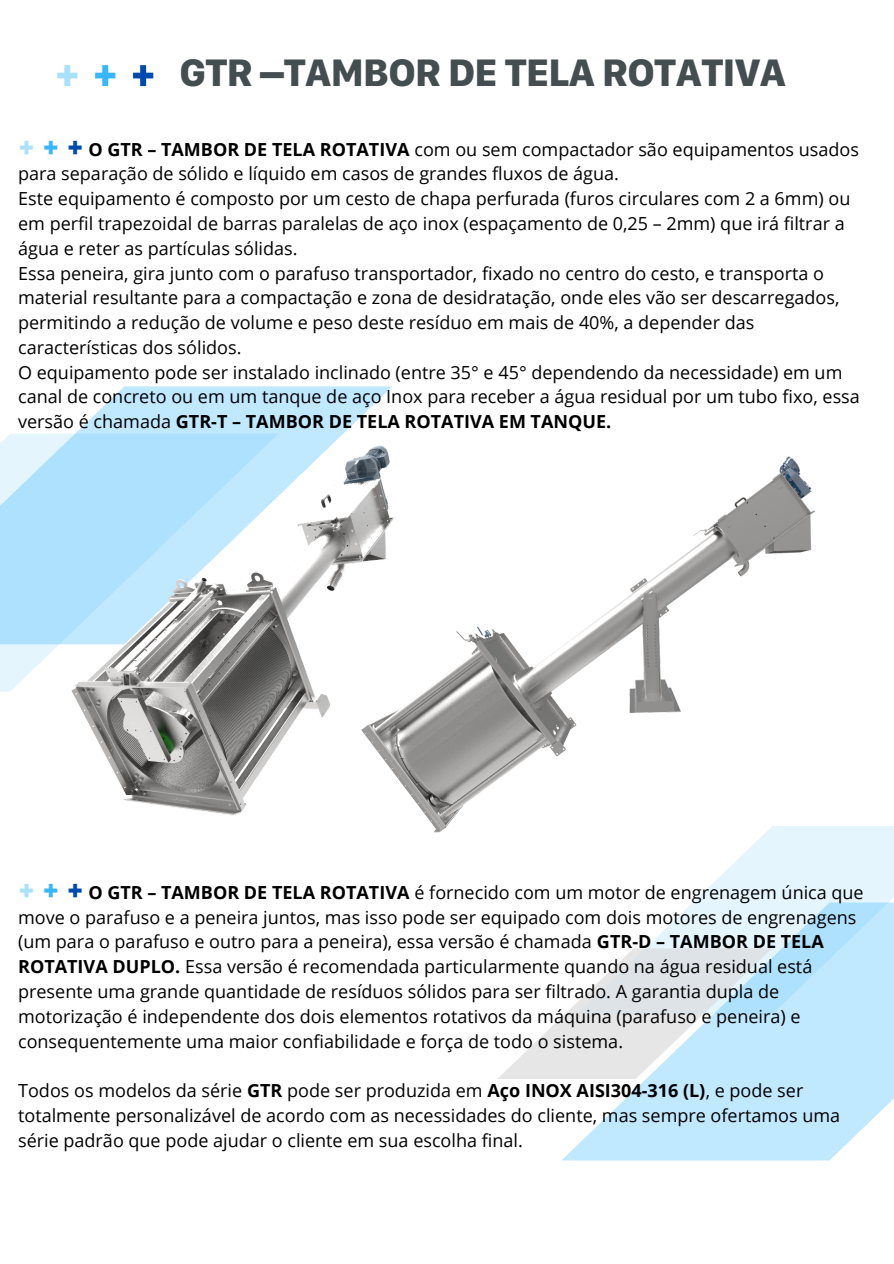
<style>
.page{position:relative;width:894px;height:1264px;background:#fff}
.page>*{position:absolute;margin:0;border:0;box-sizing:border-box;transform-origin:0 0}
.t1{font:700 66.9px "Antonio";color:#aae1fa}
.t2{font:700 42.9px "Antonio";color:#aae1fa}
.t3{font:800 39.75px "San Francisco Display";color:#444d4f}
.t4{font:18px/24.8px "Open Sans";color:#000}
.s1{color:#38b6ff}
.s2{color:#004aad}
.s3{font-weight:700}
</style>
<div class="page">
<svg style="left:694px;top:846px;width:199px;height:56px;background:#e7f6fd"></svg>
<svg style="left:562px;top:902px;width:331px;height:258px;fill:#c0e8ff"></svg>
<svg style="left:498px;top:948px;width:273px;height:131px"></svg>
<img style="left:613px;top:456px;width:280px;height:390px">
<img style="left:0;top:386px;width:613px;height:447px">
<p class="t1" style="left:54px;top:23px;width:104px">+<span class="s1">+</span><span class="s2">+</span></p>
<p class="t3" style="left:180px;top:48px;width:607px">GTR –TAMBOR DE TELA ROTATIVA</p>
<p class="t2" style="left:18px;top:114px;width:67px">+<span class="s1">+</span><span class="s2">+</span></p>
<p class="t4" style="left:18px;top:136px;width:842px;text-indent:70px"><span class="s3">O GTR – TAMBOR DE TELA ROTATIVA</span> com ou sem compactador são equipamentos usados para separação de sólido e líquido em casos de grandes fluxos de água.</p>
<p class="t4" style="left:18px;top:186px;width:833px">Este equipamento é composto por um cesto de chapa perfurada (furos circulares com 2 a 6mm) ou em perfil trapezoidal de barras paralelas de aço inox (espaçamento de 0,25 – 2mm) que irá filtrar a água e reter as partículas sólidas.</p>
<p class="t4" style="left:18px;top:260px;width:822px">Essa peneira, gira junto com o parafuso transportador, fixado no centro do cesto, e transporta o material resultante para a compactação e zona de desidratação, onde eles vão ser descarregados, permitindo a redução de volume e peso deste resíduo em mais de 40%, a depender das características dos sólidos.</p>
<p class="t4" style="left:18px;top:359px;width:843px">O equipamento pode ser instalado inclinado (entre 35° e 45° dependendo da necessidade) em um canal de concreto ou em um tanque de aço Inox para receber a água residual por um tubo fixo, essa versão é chamada <span class="s3">GTR-T – TAMBOR DE TELA ROTATIVA EM TANQUE.</span></p>
<p class="t2" style="left:18px;top:857px;width:67px">+<span class="s1">+</span><span class="s2">+</span></p>
<p class="t4" style="left:18px;top:879px;width:846px;text-indent:70px"><span class="s3">O GTR – TAMBOR DE TELA ROTATIVA</span> é fornecido com um motor de engrenagem única que move o parafuso e a peneira juntos, mas isso pode ser equipado com dois motores de engrenagens (um para o parafuso e outro para a peneira), essa versão é chamada <span class="s3">GTR-D – TAMBOR DE TELA ROTATIVA DUPLO.</span> Essa versão é recomendada particularmente quando na água residual está presente uma grande quantidade de resíduos sólidos para ser filtrado. A garantia dupla de motorização é independente dos dois elementos rotativos da máquina (parafuso e peneira) e consequentemente uma maior confiabilidade e força de todo o sistema.</p>
<p class="t4" style="left:18px;top:1077px;width:823px">Todos os modelos da série <span class="s3">GTR</span> pode ser produzida em <span class="s3">Aço INOX AISI304-316 (L)</span>, e pode ser totalmente personalizável de acordo com as necessidades do cliente, mas sempre ofertamos uma série padrão que pode ajudar o cliente em sua escolha final.</p>
</div>
